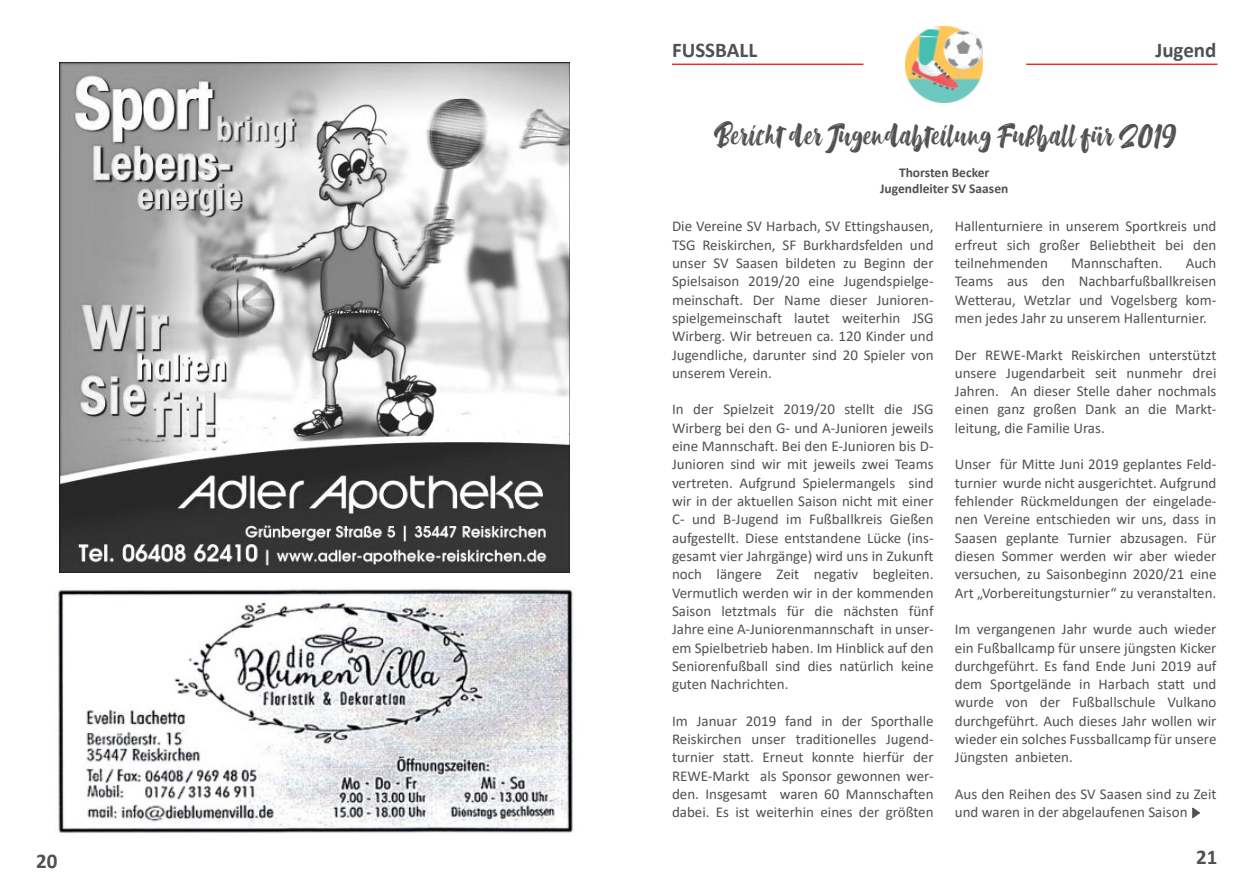
<style>
.page{position:relative;width:1259px;height:893px;background:#fff}
.page>*{position:absolute;margin:0;border:0;box-sizing:border-box;transform-origin:0 0}
.t1{font:21px "Delimax";color:#4f5153}
.t2{font:700 21px "Calibri";color:#4f5152}
.t3{font:15px/18.3px "Calibri";color:#4f5153;text-align:justify}
.t4{font:700 13.5px/16.5px "Calibri";color:#4f5152;text-align:center}
</style>
<div class="page">
<hr style="left:1026px;top:64px;width:191px;height:1px;background:#ee2d23">
<hr style="left:672px;top:64px;width:191px;height:1px;background:#ee2d23">
<img style="left:906px;top:26px;width:76px;height:77px">
<img style="left:60px;top:62px;width:510px;height:510px">
<img style="left:58px;top:589px;width:515px;height:244px">
<svg style="left:1192px;top:807px;width:8px;height:12px"></svg>
<h1 class="t2" style="left:36px;top:852px;width:23px">20</h1>
<h1 class="t2" style="left:672px;top:41px;width:87px">FUSSBALL</h1>
<h1 class="t2" style="left:1155px;top:41px;width:63px">Jugend</h1>
<h1 class="t1" style="left:712px;top:125px;width:464px">Bericht der Jugendabteilung Fußball für 2019</h1>
<p class="t4" style="left:880px;top:165px;width:130px">Thorsten Becker<br>Jugendleiter SV Saasen</p>
<p class="t3" style="left:672px;top:218px;width:263px">Die Vereine SV Harbach, SV Ettingshausen, TSG Reiskirchen, SF Burkhardsfelden und unser SV Saasen bildeten zu Beginn der Spielsaison 2019/20 eine Jugendspielge&shy;meinschaft. Der Name dieser Junioren&shy;spielgemeinschaft lautet weiterhin JSG Wirberg. Wir betreuen ca. 120 Kinder und Jugendliche, darunter sind 20 Spieler von unserem Verein.</p>
<p class="t3" style="left:672px;top:402px;width:263px">In der Spielzeit 2019/20 stellt die JSG Wirberg bei den G- und A-Junioren jeweils eine Mannschaft. Bei den E-Junioren bis D-Junioren sind wir mit jeweils zwei Teams vertreten. Aufgrund Spielermangels sind wir in der aktuellen Saison nicht mit einer C- und B-Jugend im Fußballkreis Gießen aufgestellt. Diese entstandene Lücke (ins&shy;gesamt vier Jahrgänge) wird uns in Zukunft noch längere Zeit negativ begleiten.<br>Vermutlich werden wir in der kommenden Saison letztmals für die nächsten fünf Jahre eine A-Juniorenmannschaft in unser&shy;em Spielbetrieb haben. Im Hinblick auf den Seniorenfußball sind dies natürlich keine guten Nachrichten.</p>
<p class="t3" style="left:672px;top:713px;width:263px">Im Januar 2019 fand in der Sporthalle Reiskirchen unser traditionelles Jugend&shy;turnier statt. Erneut konnte hierfür der REWE-Markt als Sponsor gewonnen wer&shy;den. Insgesamt waren 60 Mannschaften dabei. Es ist weiterhin eines der größten</p>
<p class="t3" style="left:955px;top:218px;width:263px">Hallenturniere in unserem Sportkreis und erfreut sich großer Beliebtheit bei den teilnehmenden</p>
<p class="t3" style="left:1071px;top:255px;width:93px">Mannschaften.</p>
<p class="t3" style="left:955px;top:255px;width:263px;text-indent:231px">Auch Teams aus den Nachbarfußballkreisen Wetterau, Wetzlar und Vogelsberg kom&shy;men jedes Jahr zu unserem Hallenturnier.</p>
<p class="t3" style="left:955px;top:347px;width:263px">Der REWE-Markt Reiskirchen unterstützt unsere Jugendarbeit seit nunmehr drei Jahren. An dieser Stelle daher nochmals einen ganz großen Dank an die Markt&shy;leitung, die Familie Uras.</p>
<p class="t3" style="left:955px;top:456px;width:263px">Unser für Mitte Juni 2019 geplantes Feld&shy;turnier wurde nicht ausgerichtet. Aufgrund fehlender Rückmeldungen der eingelade&shy;nen Vereine entschieden wir uns, dass in Saasen geplante Turnier abzusagen. Für diesen Sommer werden wir aber wieder versuchen, zu Saisonbeginn 2020/21 eine Art „Vorbereitungsturnier“ zu veranstalten.</p>
<p class="t3" style="left:955px;top:621px;width:263px">Im vergangenen Jahr wurde auch wieder ein Fußballcamp für unsere jüngsten Kicker durchgeführt. Es fand Ende Juni 2019 auf dem Sportgelände in Harbach statt und wurde von der Fußballschule Vulkano durchgeführt. Auch dieses Jahr wollen wir wieder ein solches Fussballcamp für unsere Jüngsten anbieten.</p>
<p class="t3" style="left:955px;top:786px;width:263px">Aus den Reihen des SV Saasen sind zu Zeit und waren in der abgelaufenen Saison</p>
<h1 class="t2" style="left:1196px;top:849px;width:23px">21</h1>
</div>
